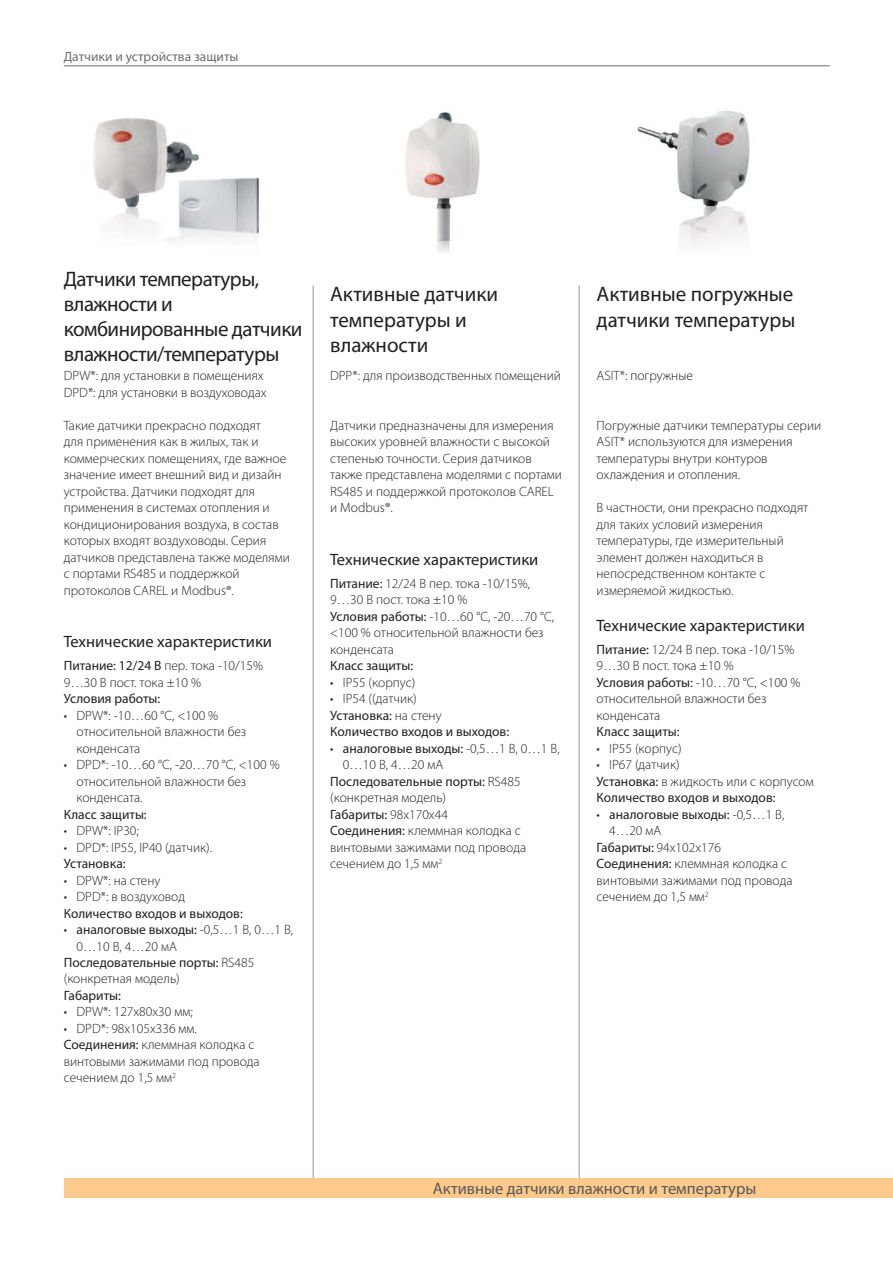
<style>
.page{position:relative;width:893px;height:1263px;background:#fff}
.page>*{position:absolute;margin:0;border:0;box-sizing:border-box;transform-origin:0 0}
.t1{font:21px/25.2px "Myriad Pro";letter-spacing:-.01em;color:#231f20}
.t2{font:16.5px "Myriad Pro";color:#231f20}
.t3{font:16.5px "Myriad Pro";color:#58595b}
.t4{font:300 13.5px/16.5px "Myriad Pro";color:#231f20}
.t5{font:13.5px/16.5px "Myriad Pro";color:#231f20}
.t6{font:13.5px "Myriad Pro";color:#6d6e70}
.s1{font-weight:400}
.s2{font-weight:300}
</style>
<div class="page">
<hr style="left:64px;top:66px;width:766px;height:1px;background:#6d6e70">
<img style="left:93px;top:118px;width:107px;height:123px">
<img style="left:219px;top:177px;width:40px;height:64px">
<img style="left:174px;top:172px;width:45px;height:69px">
<img style="left:405px;top:112px;width:75px;height:140px">
<img style="left:637px;top:111px;width:113px;height:133px">
<div style="left:65px;top:1178px;width:828px;height:20px;background:#feca8b"></div>
<hr style="left:313px;top:286px;width:1px;height:892px;background:#939598">
<hr style="left:579px;top:286px;width:1px;height:892px;background:#939598">
<p class="t6" style="left:64px;top:49px;width:176px">Датчики и устройства защиты</p>
<h1 class="t1" style="left:64px;top:266px;width:240px">Датчики температуры, влажности и комбинированные датчики влажности/температуры</h1>
<p class="t4" style="left:64px;top:368px;width:204px">DPW*: для установки в помещениях<br>DPD*: для установки в воздуховодах</p>
<p class="t4" style="left:64px;top:418px;width:227px">Такие датчики прекрасно подходят<br>для применения как в жилых, так и коммерческих помещениях, где важное значение имеет внешний вид и дизайн устройства. Датчики подходят для применения в системах отопления и кондиционирования воздуха, в состав которых входят воздуховоды. Серия датчиков представлена также моделями с портами RS485 и поддержкой протоколов CAREL и Modbus®.</p>
<p class="t2" style="left:64px;top:632px;width:210px">Технические характеристики</p>
<p class="t4" style="left:64px;top:658px;width:201px"><span class="s1">Питание: 12/24 В</span> пер. тока -10/15%<br>9…30 В пост. тока ±10 %</p>
<p class="t5" style="left:64px;top:690px;width:98px">Условия работы:</p>
<p class="t4" style="left:77px;top:708px;width:171px;text-indent:-13px">• DPW*: -10…60 °C, &lt;100 % относительной влажности без конденсата</p>
<p class="t4" style="left:77px;top:757px;width:205px;text-indent:-13px">• DPD*: -10…60 °C, -20…70 °C, &lt;100 % относительной влажности без конденсата.</p>
<p class="t5" style="left:64px;top:806px;width:85px">Класс защиты:</p>
<p class="t4" style="left:64px;top:823px;width:77px">• DPW*: IP30;</p>
<p class="t4" style="left:64px;top:840px;width:150px">• DPD*: IP55, IP40 (датчик).</p>
<p class="t5" style="left:64px;top:855px;width:63px">Установка:</p>
<p class="t4" style="left:64px;top:873px;width:98px">• DPW*: на стену</p>
<p class="t4" style="left:64px;top:889px;width:123px">• DPD*: в воздуховод</p>
<p class="t5" style="left:64px;top:905px;width:180px">Количество входов и выходов:</p>
<p class="t5" style="left:64px;top:921px;width:231px"><span class="s2">•</span> аналоговые выходы: <span class="s2">-0,5…1 В, 0…1 В,</span></p>
<p class="t4" style="left:77px;top:939px;width:102px">0…10 В, 4…20 мА</p>
<p class="t5" style="left:64px;top:954px;width:192px">Последовательные порты: <span class="s2">RS485</span></p>
<p class="t4" style="left:64px;top:972px;width:118px">(конкретная модель)</p>
<p class="t5" style="left:64px;top:987px;width:59px">Габариты:</p>
<p class="t4" style="left:64px;top:1005px;width:130px">• DPW*: 127x80x30 мм;</p>
<p class="t4" style="left:64px;top:1021px;width:197px">• DPD*: 98x105x336 мм.<br><span class="s1">Соединения:</span> клеммная колодка с винтовыми зажимами под провода сечением до 1,5 мм<sup>2</sup></p>
<h1 class="t1" style="left:330px;top:282px;width:169px">Активные датчики температуры и влажности</h1>
<p class="t4" style="left:330px;top:368px;width:232px">DPP*: для производственных помещений</p>
<p class="t4" style="left:330px;top:418px;width:233px">Датчики предназначены для измерения высоких уровней влажности с высокой степенью точности. Серия датчиков также представлена моделями с портами<br>RS485 и поддержкой протоколов CAREL и Modbus®.</p>
<p class="t2" style="left:330px;top:550px;width:210px">Технические характеристики</p>
<p class="t4" style="left:330px;top:576px;width:226px"><span class="s1">Питание:</span> 12/24 В пер. тока -10/15%,<br>9…30 В пост. тока ±10 %<br><span class="s1">Условия работы:</span> -10…60 °C, -20…70 °C, &lt;100 % относительной влажности без конденсата</p>
<p class="t5" style="left:330px;top:657px;width:85px">Класс защиты:</p>
<p class="t4" style="left:330px;top:675px;width:87px">• IP55 (корпус)</p>
<p class="t5" style="left:330px;top:690px;width:180px"><span class="s2">• IP54 ((датчик)<br></span>Установка: <span class="s2">на стену<br></span>Количество входов и выходов:</p>
<p class="t5" style="left:330px;top:740px;width:231px"><span class="s2">•</span> аналоговые выходы: <span class="s2">-0,5…1 В, 0…1 В,</span></p>
<p class="t4" style="left:343px;top:757px;width:102px">0…10 В, 4…20 мА</p>
<p class="t5" style="left:330px;top:773px;width:192px">Последовательные порты: <span class="s2">RS485</span></p>
<p class="t4" style="left:330px;top:790px;width:118px">(конкретная модель)</p>
<p class="t5" style="left:330px;top:806px;width:119px">Габариты: <span class="s2">98x170x44</span></p>
<p class="t4" style="left:330px;top:823px;width:192px"><span class="s1">Соединения:</span> клеммная колодка с</p>
<p class="t4" style="left:330px;top:840px;width:197px">винтовыми зажимами под провода</p>
<p class="t4" style="left:330px;top:856px;width:114px">сечением до 1,5 мм<sup>2</sup></p>
<h1 class="t1" style="left:596px;top:282px;width:200px">Активные погружные датчики температуры</h1>
<p class="t4" style="left:596px;top:368px;width:98px">ASIT*: погружные</p>
<p class="t4" style="left:596px;top:418px;width:226px">Погружные датчики температуры серии<br>ASIT* используются для измерения температуры внутри контуров охлаждения и отопления.</p>
<p class="t4" style="left:596px;top:500px;width:213px">В частности, они прекрасно подходят для таких условий измерения температуры, где измерительный элемент должен находиться в непосредственном контакте с измеряемой жидкостью.</p>
<p class="t2" style="left:596px;top:615px;width:210px">Технические характеристики</p>
<p class="t4" style="left:596px;top:642px;width:205px"><span class="s1">Питание:</span> 12/24 В пер. тока -10/15%<br>9…30 В пост. тока ±10 %<br><span class="s1">Условия работы:</span> -10…70 °C, &lt;100 % относительной влажности без конденсата</p>
<p class="t5" style="left:596px;top:723px;width:85px">Класс защиты:</p>
<p class="t4" style="left:596px;top:741px;width:87px">• IP55 (корпус)</p>
<p class="t5" style="left:596px;top:756px;width:219px"><span class="s2">• IP67 (датчик)<br></span>Установка: <span class="s2">в жидкость или с корпусом<br></span>Количество входов и выходов:</p>
<p class="t5" style="left:596px;top:806px;width:189px"><span class="s2">•</span> аналоговые выходы: <span class="s2">-0,5…1 В,</span></p>
<p class="t4" style="left:609px;top:823px;width:54px">4…20 мА</p>
<p class="t4" style="left:596px;top:840px;width:126px"><span class="s1">Габариты:</span> 94x102x176</p>
<p class="t4" style="left:596px;top:856px;width:192px"><span class="s1">Соединения:</span> клеммная колодка с</p>
<p class="t4" style="left:596px;top:873px;width:197px">винтовыми зажимами под провода</p>
<p class="t4" style="left:596px;top:889px;width:114px">сечением до 1,5 мм<sup>2</sup></p>
<p class="t3" style="left:433px;top:1179px;width:325px">Активные датчики влажности и температуры</p>
</div>
